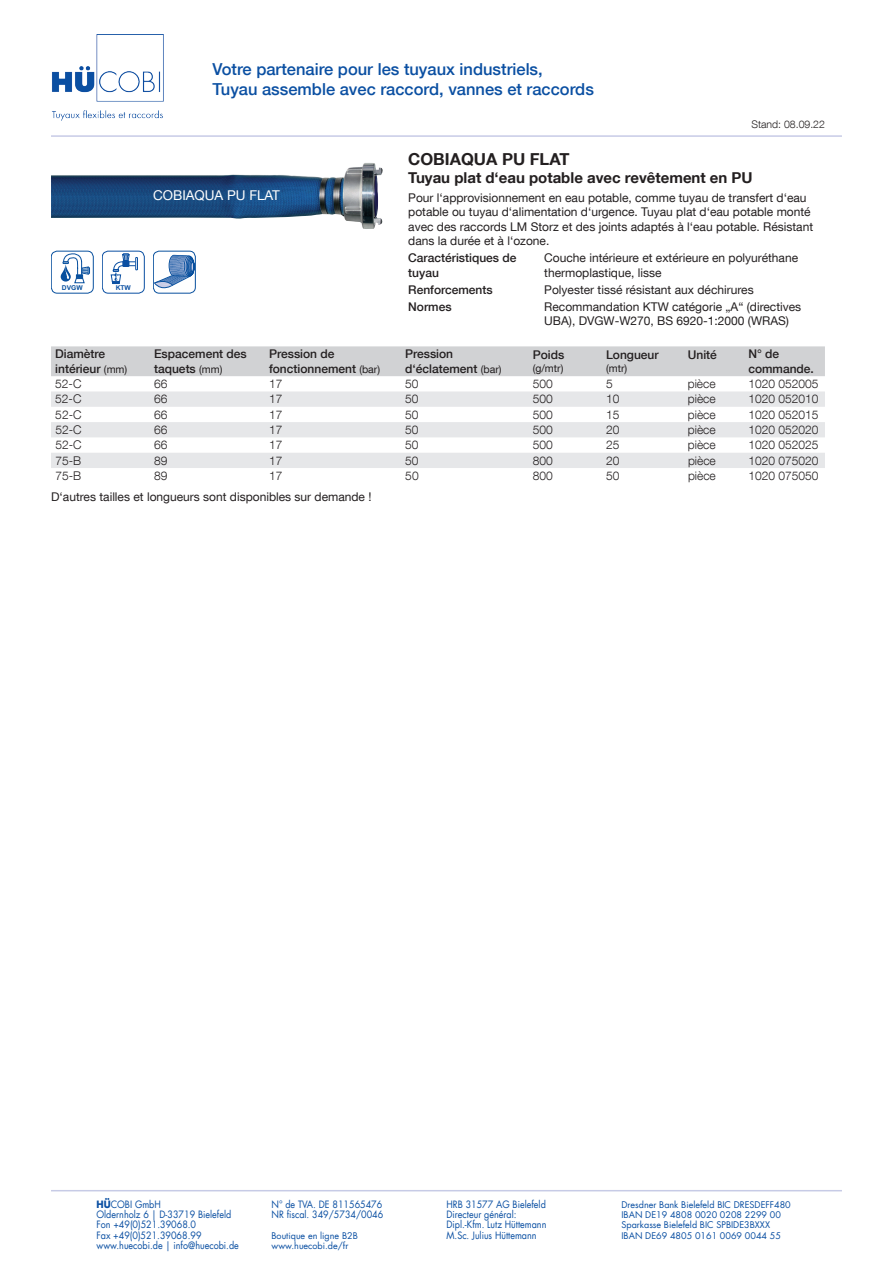
<style>
.page{position:relative;width:893px;height:1263px;background:#fff}
.page>*{position:absolute;margin:0;border:0;box-sizing:border-box;transform-origin:0 0}
.t1{font:500 16.5px/19.8px "Helvetica Neue LT Com";color:#0a4fa2}
.t2{font:700 16.5px "Helvetica Neue LT Com";color:#231f20}
.t3{font:700 15px "Helvetica Neue LT Com";color:#231f20}
.t4{font:13.5px "Helvetica Neue LT Com";color:#fff}
.t5{font:12px/14.4px "Helvetica Neue LT Com";color:#231f20}
.t6{font:300 12px "Helvetica Neue LT Com";color:#231f20}
.t7{font:500 12px/14.4px "Helvetica Neue LT Com";color:#231f20}
.t8{font:300 10.5px "Helvetica Neue LT Com";color:#231f20}
.t9{font:10.5px "Helvetica Neue LT Com";color:#231f20}
.t10{font:9.9px "Futura LT";color:#0a4fa2;scale:.91 1}
.t11{font:9px "Futura LT";color:#0a4fa2}
.t12{font:700 6.6px "Arial";color:#08509e}
.t13{font:700 6.6px "Arial";color:#0a4fa2}
.s1{font-weight:400;font-size:10.5px}
.s2{font-weight:700}
</style>
<div class="page">
<hr style="left:51px;top:1190px;width:791px;height:1px;background:#c7cbe6">
<img style="left:52px;top:34px;width:112px;height:87px">
<hr style="left:51px;top:135px;width:791px;height:2px;background:#c7cbe6">
<div style="left:51px;top:346px;width:774px;height:30px;background:#d1d2d4"></div>
<svg style="left:51px;top:391px;width:774px;height:77px;fill:#e6e7e9"></svg>
<div style="left:51px;top:251px;width:43px;height:42px;border:1px solid #08509e;border-radius:6px"></div>
<svg style="left:61px;top:253px;width:29px;height:31px"></svg>
<img style="left:51px;top:163px;width:332px;height:66px">
<div style="left:102px;top:251px;width:43px;height:42px;border:1px solid #0a4fa2;border-radius:6px"></div>
<svg style="left:110px;top:253px;width:28px;height:31px"></svg>
<div style="left:153px;top:251px;width:43px;height:42px;border:1px solid #08509e;border-radius:6px"></div>
<svg style="left:154px;top:255px;width:41px;height:37px"></svg>
<p class="t12" style="left:62px;top:283px;width:22px">DVGW</p>
<p class="t13" style="left:116px;top:283px;width:17px">KTW</p>
<h1 class="t1" style="left:213px;top:59px;width:383px">Votre partenaire pour les tuyaux industriels,<br>Tuyau assemble avec raccord, vannes et raccords</h1>
<p class="t8" style="left:751px;top:118px;width:75px">Stand: 08.09.22</p>
<p class="t4" style="left:153px;top:187px;width:128px">COBIAQUA PU FLAT</p>
<h1 class="t2" style="left:408px;top:149px;width:163px">COBIAQUA PU FLAT</h1>
<p class="t3" style="left:408px;top:168px;width:346px">Tuyau plat d‘eau potable avec revêtement en PU</p>
<p class="t5" style="left:408px;top:190px;width:406px">Pour l‘approvisionnement en eau potable, comme tuyau de transfert d‘eau potable ou tuyau d‘alimentation d‘urgence. Tuyau plat d‘eau potable monté avec des raccords LM Storz et des joints adaptés à l‘eau potable. Résistant dans la durée et à l‘ozone.</p>
<p class="t7" style="left:408px;top:251px;width:110px">Caractéristiques de tuyau</p>
<p class="t5" style="left:544px;top:250px;width:255px">Couche intérieure et extérieure en polyuréthane thermoplastique, lisse</p>
<p class="t7" style="left:408px;top:282px;width:86px">Renforcements</p>
<p class="t5" style="left:544px;top:282px;width:211px">Polyester tissé résistant aux déchirures</p>
<p class="t7" style="left:408px;top:299px;width:45px">Normes</p>
<p class="t5" style="left:544px;top:299px;width:258px">Recommandation KTW catégorie „A“ (directives<br>UBA), DVGW-W270, BS 6920-1:2000 (WRAS)</p>
<p class="t7" style="left:55px;top:347px;width:74px">Diamètre intérieur <span class="s1">(mm)</span></p>
<p class="t7" style="left:154px;top:347px;width:94px">Espacement des taquets <span class="s1">(mm)</span></p>
<p class="t7" style="left:269px;top:347px;width:113px">Pression de fonctionnement <span class="s1">(bar)</span></p>
<p class="t7" style="left:405px;top:347px;width:98px">Pression d‘éclatement <span class="s1">(bar)</span></p>
<p class="t7" style="left:533px;top:348px;width:33px">Poids</p>
<p class="t9" style="left:533px;top:362px;width:32px">(g/mtr)</p>
<p class="t7" style="left:606px;top:348px;width:54px">Longueur</p>
<p class="t9" style="left:606px;top:362px;width:23px">(mtr)</p>
<p class="t7" style="left:688px;top:348px;width:31px">Unité</p>
<p class="t7" style="left:748px;top:347px;width:67px">N° de commande.</p>
<p class="t6" style="left:55px;top:376px;width:28px">52-C</p>
<p class="t6" style="left:154px;top:376px;width:15px">66</p>
<p class="t6" style="left:269px;top:376px;width:15px">17</p>
<p class="t6" style="left:405px;top:376px;width:15px">50</p>
<p class="t6" style="left:533px;top:376px;width:22px">500</p>
<p class="t6" style="left:606px;top:376px;width:8px">5</p>
<p class="t6" style="left:688px;top:376px;width:29px">pièce</p>
<p class="t6" style="left:748px;top:376px;width:72px">1020 052005</p>
<p class="t6" style="left:55px;top:392px;width:28px">52-C</p>
<p class="t6" style="left:154px;top:392px;width:15px">66</p>
<p class="t6" style="left:269px;top:392px;width:15px">17</p>
<p class="t6" style="left:405px;top:392px;width:15px">50</p>
<p class="t6" style="left:533px;top:392px;width:22px">500</p>
<p class="t6" style="left:606px;top:392px;width:15px">10</p>
<p class="t6" style="left:688px;top:392px;width:29px">pièce</p>
<p class="t6" style="left:748px;top:392px;width:72px">1020 052010</p>
<p class="t6" style="left:55px;top:407px;width:28px">52-C</p>
<p class="t6" style="left:154px;top:407px;width:15px">66</p>
<p class="t6" style="left:269px;top:407px;width:15px">17</p>
<p class="t6" style="left:405px;top:407px;width:15px">50</p>
<p class="t6" style="left:533px;top:407px;width:22px">500</p>
<p class="t6" style="left:606px;top:407px;width:15px">15</p>
<p class="t6" style="left:688px;top:407px;width:29px">pièce</p>
<p class="t6" style="left:748px;top:407px;width:72px">1020 052015</p>
<p class="t6" style="left:55px;top:422px;width:28px">52-C</p>
<p class="t6" style="left:154px;top:422px;width:15px">66</p>
<p class="t6" style="left:269px;top:422px;width:15px">17</p>
<p class="t6" style="left:405px;top:422px;width:15px">50</p>
<p class="t6" style="left:533px;top:422px;width:22px">500</p>
<p class="t6" style="left:606px;top:422px;width:15px">20</p>
<p class="t6" style="left:688px;top:422px;width:29px">pièce</p>
<p class="t6" style="left:748px;top:422px;width:72px">1020 052020</p>
<p class="t6" style="left:55px;top:438px;width:28px">52-C</p>
<p class="t6" style="left:154px;top:438px;width:15px">66</p>
<p class="t6" style="left:269px;top:438px;width:15px">17</p>
<p class="t6" style="left:405px;top:438px;width:15px">50</p>
<p class="t6" style="left:533px;top:438px;width:22px">500</p>
<p class="t6" style="left:606px;top:438px;width:15px">25</p>
<p class="t6" style="left:688px;top:438px;width:29px">pièce</p>
<p class="t6" style="left:748px;top:438px;width:72px">1020 052025</p>
<p class="t6" style="left:55px;top:453px;width:27px">75-B</p>
<p class="t6" style="left:154px;top:453px;width:15px">89</p>
<p class="t6" style="left:269px;top:453px;width:15px">17</p>
<p class="t6" style="left:405px;top:453px;width:15px">50</p>
<p class="t6" style="left:533px;top:453px;width:22px">800</p>
<p class="t6" style="left:606px;top:453px;width:15px">20</p>
<p class="t6" style="left:688px;top:453px;width:29px">pièce</p>
<p class="t6" style="left:748px;top:453px;width:72px">1020 075020</p>
<p class="t6" style="left:55px;top:468px;width:27px">75-B</p>
<p class="t6" style="left:154px;top:468px;width:15px">89</p>
<p class="t6" style="left:269px;top:468px;width:15px">17</p>
<p class="t6" style="left:405px;top:468px;width:15px">50</p>
<p class="t6" style="left:533px;top:468px;width:22px">800</p>
<p class="t6" style="left:606px;top:468px;width:15px">50</p>
<p class="t6" style="left:688px;top:468px;width:29px">pièce</p>
<p class="t6" style="left:749px;top:468px;width:72px">1020 075050</p>
<p class="t5" style="left:51px;top:489px;width:322px">D‘autres tailles et longueurs sont disponibles sur demande !</p>
<p class="t10" style="left:97px;top:1198px;width:72px"><span class="s2">HÜ</span>COBI GmbH</p>
<p class="t10" style="left:271px;top:1198px;width:123px">N° de TVA. DE 811565476</p>
<p class="t10" style="left:446px;top:1198px;width:111px">HRB 31577 AG Bielefeld</p>
<p class="t11" style="left:621px;top:1199px;width:171px">Dresdner Bank Bielefeld BIC DRESDEFF480</p>
<p class="t10" style="left:97px;top:1208px;width:150px">Oldernholz 6 | D-33719 Bielefeld</p>
<p class="t10" style="left:271px;top:1208px;width:124px">NR fiscal. 349/5734/0046</p>
<p class="t10" style="left:446px;top:1208px;width:78px">Directeur général:</p>
<p class="t11" style="left:621px;top:1209px;width:161px">IBAN DE19 4808 0020 0208 2299 00</p>
<p class="t10" style="left:97px;top:1218px;width:111px">Fon +49(0)521.39068.0</p>
<p class="t10" style="left:446px;top:1218px;width:111px">Dipl.-Kfm. Lutz Hüttemann</p>
<p class="t11" style="left:621px;top:1219px;width:150px">Sparkasse Bielefeld BIC SPBIDE3BXXX</p>
<p class="t10" style="left:97px;top:1229px;width:117px">Fax +49(0)521.39068.99</p>
<p class="t11" style="left:271px;top:1229px;width:88px">Boutique en ligne B2B</p>
<p class="t10" style="left:446px;top:1229px;width:101px">M.Sc. Julius Hüttemann</p>
<p class="t11" style="left:621px;top:1229px;width:161px">IBAN DE69 4805 0161 0069 0044 55</p>
<p class="t10" style="left:97px;top:1239px;width:158px">www.huecobi.de | info@huecobi.de</p>
<p class="t11" style="left:271px;top:1240px;width:78px">www.huecobi.de/fr</p>
</div>
